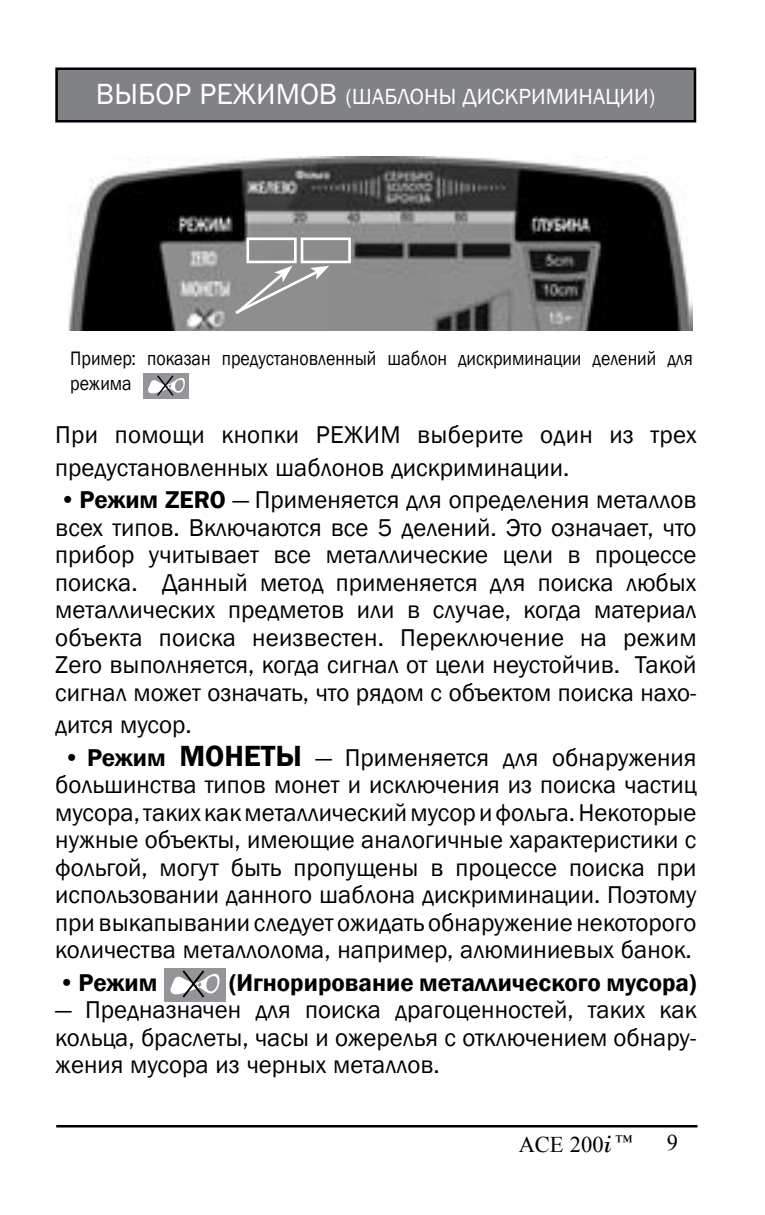
<style>
.page{position:relative;width:765px;height:1215px;background:#fff}
.page>*{position:absolute;margin:0;border:0;box-sizing:border-box;transform-origin:0 0}
.t1{font:25px/27.5px "Franklin Gothic";color:#000;text-align:justify}
.t2{font:600 25px "Franklin Gothic";color:#000}
.t3{font:22.5px "Franklin Gothic";color:#fff}
.t4{font:22.5px "Times New Roman";color:#000}
.t5{font:20px/25px "Franklin Gothic";color:#000;scale:.9 1}
.s1{font-size:30px}
.s2{font-weight:600}
.s3{font-weight:600;font-size:30px}
.s4{font-weight:400}
.s5{font-family:"Bodoni";font-style:italic;font-size:25px}
</style>
<div class="page">
<hr style="left:56px;top:1125px;width:642px;height:3px;background:#000">
<img style="left:68px;top:156px;width:624px;height:175px">
<div style="left:246px;top:238px;width:51px;height:25px;border:3px solid #fff"></div>
<div style="left:301px;top:238px;width:50px;height:25px;border:3px solid #fff"></div>
<svg style="left:232px;top:266px;width:97px;height:51px;background:#9a9a9a"></svg>
<div style="left:164px;top:968px;width:61px;height:34px;background:#939598"></div>
<svg style="left:170px;top:970px;width:50px;height:28px"></svg>
<div style="left:143px;top:374px;width:46px;height:25px;background:#939598"></div>
<svg style="left:148px;top:375px;width:37px;height:21px"></svg>
<div style="left:57px;top:69px;width:638px;height:52px;background:#808285"></div>
<div style="left:55px;top:68px;width:641px;height:54px;border:2px solid #000"></div>
<p class="t3" style="left:96px;top:82px;width:383px"><span class="s1">ВЫ БОР РЕЖИМОВ</span> (Шаблон ы дискримина</p>
<p class="t3" style="left:605px;top:82px;width:52px">ции)</p>
<p class="t5" style="left:70px;top:346px;width:693px">Пример: показан предустановленный шаблон дискриминации делений для режима</p>
<p class="t1" style="left:55px;top:419px;width:643px;line-height:32.5px">При помощи кнопки РЕЖИМ выберите один из трех предустановленных шаблонов дискриминации.</p>
<p class="t1" style="left:55px;top:487px;width:643px">•<span class="s2">Режим ZERO</span> — Применяется для определения металлов всех типов. Включаются все 5 делений. Это означает, что прибор учитывает все металлические цели в процессе поиска. Данный метод применяется для поиска любых металлических предметов или в случае, когда материал объекта поиска неизвестен. Переключение на режим Zero выполняется, когда сигнал от цели неустойчив. Такой сигнал может означать, что рядом с объектом поиска нахо-</p>
<p class="t1" style="left:55px;top:712px;width:134px">дится мусор.</p>
<p class="t1" style="left:55px;top:744px;width:643px;text-align:center"><span class="s2">• Режим</span> <span class="s3">МОНЕТЫ</span> — Применяется для обнаружения большинства типов монет и исключения из поиска частиц мусора, таких как металлический мусор и фольга. Некоторые нужные объекты, имеющие аналогичные характеристики с фольгой, могут быть пропущены в процессе поиска при использовании данного шаблона дискриминации. Поэтому при выкапывании следует ожидать обнаружение некоторого количества металлолома, например, алюминиевых банок.</p>
<p class="t2" style="left:59px;top:967px;width:100px"><span class="s4">•</span>Режим</p>
<p class="t2" style="left:229px;top:967px;width:469px">(Игнорирование металлического мусора)</p>
<p class="t1" style="left:55px;top:997px;width:643px">— Предназначен для поиска драгоценностей, таких как кольца, браслеты, часы и ожерелья с отключением обнару&shy;жения мусора из черных металлов.</p>
<p class="t4" style="left:519px;top:1129px;width:115px">ACE 200<span class="s5">i</span> <sup>™</sup></p>
<p class="t4" style="left:667px;top:1127px;width:13px">9</p>
</div>
